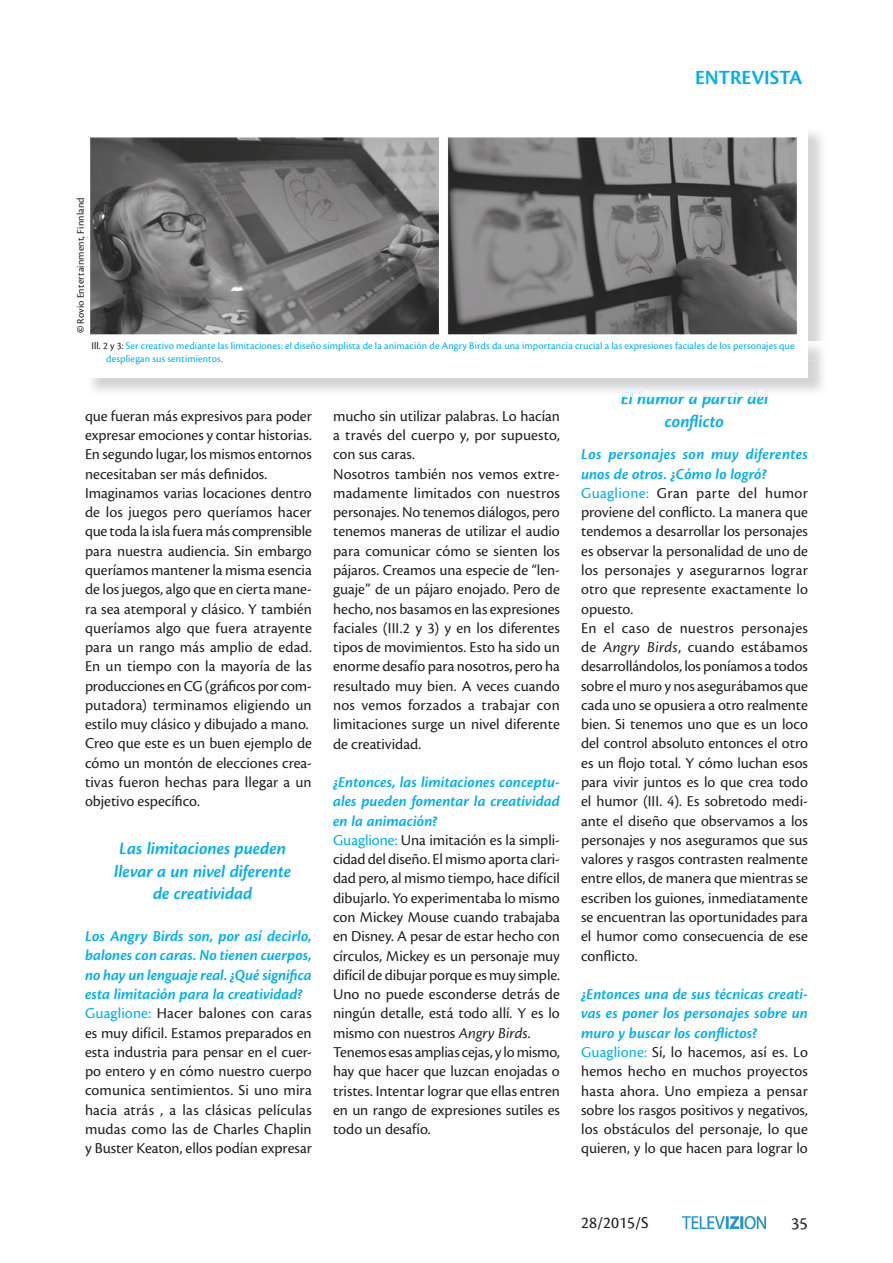
<style>
.page{position:relative;width:893px;height:1263px;background:#fff}
.page>*{position:absolute;margin:0;border:0;box-sizing:border-box;transform-origin:0 0}
.t1{font:600 21px "Cronos Pro";letter-spacing:-.005em;color:#00aeef}
.t2{font:italic 600 18px/22.5px "Cronos Pro";letter-spacing:-.005em;color:#00aeef;text-align:center}
.t3{font:18px "Cronos Pro";color:#231f20}
.t4{font:17.25px "Cronos Pro";color:#231f20}
.t5{font:15.75px/19.4px "Cronos Pro";color:#231f20}
.t6{font:10.5px/12.6px "Cronos Pro";letter-spacing:.01em;color:#00aeef}
.t7{font:10.5px "Cronos Pro";letter-spacing:.01em;color:#231f20}
.s1{font-weight:700}
.s2{color:#231f20}
.s3{font-weight:600;font-style:italic;color:#00aeef}
.s4{color:#00aeef}
.s5{font-style:italic}
</style>
<div class="page">
<img style="left:90px;top:137px;width:707px;height:198px">
<img style="left:622px;top:392px;width:146px;height:4px">
<img style="left:683px;top:1217px;width:82px;height:12px">
<p class="t7" style="left:74px;top:333px;width:137px;rotate:-90deg"><span class="s1">©</span> Rovio Entertainment, Finnland</p>
<h1 class="t1" style="left:695px;top:65px;width:109px">EnTREVISTA</h1>
<p class="t6" style="left:106px;top:340px;width:690px;text-indent:-15px"><span class="s2">Ill. 2 y 3:</span> Ser creativo mediante las limitaciones: el diseño simplista de la animación de Angry Birds da una importancia crucial a las expresiones faciales de los personajes que despliegan sus sentimientos.</p>
<p class="t5" style="left:85px;top:406px;width:228px">que fueran más expresivos para poder expresar emociones y contar historias.<br>En segundo lugar, los mismos entornos necesitaban ser más definidos.<br>Imaginamos varias locaciones dentro de los juegos pero queríamos hacer que toda la isla fuera más comprensible para nuestra audiencia. Sin embargo queríamos mantener la misma esencia de los juegos, algo que en cierta mane&shy;ra sea atemporal y clásico. Y también queríamos algo que fuera atrayente para un rango más amplio de edad.<br>En un tiempo con la mayoría de las producciones en CG (gráficos por com&shy;putadora) terminamos eligiendo un estilo muy clásico y dibujado a mano.<br>Creo que este es un buen ejemplo de cómo un montón de elecciones crea&shy;tivas fueron hechas para llegar a un objetivo específico.</p>
<p class="t2" style="left:114px;top:838px;width:178px">Las limitaciones pueden llevar a un nivel diferente de creatividad</p>
<p class="t5" style="left:85px;top:927px;width:228px"><span class="s3">Los Angry Birds son, por así decirlo, balones con caras. No tienen cuerpos, no hay un lenguaje real. ¿Qué significa esta limitación para la creatividad?<br></span><span class="s4">Guaglione:</span> Hacer balones con caras es muy difícil. Estamos preparados en esta industria para pensar en el cuer&shy;po entero y en cómo nuestro cuerpo comunica sentimientos. Si uno mira hacia atrás , a las clásicas películas mudas como las de Charles Chaplin y Buster Keaton, ellos podían expresar</p>
<p class="t5" style="left:333px;top:406px;width:228px">mucho sin utilizar palabras. Lo hacían a través del cuerpo y, por supuesto, con sus caras.<br>Nosotros también nos vemos extre&shy;madamente limitados con nuestros personajes. No tenemos diálogos, pero tenemos maneras de utilizar el audio para comunicar cómo se sienten los pájaros. Creamos una especie de “len&shy;guaje” de un pájaro enojado. Pero de hecho, nos basamos en las expresiones faciales (III.2 y 3) y en los diferentes tipos de movimientos. Esto ha sido un enorme desafío para nosotros, pero ha resultado muy bien. A veces cuando nos vemos forzados a trabajar con limitaciones surge un nivel diferente de creatividad.</p>
<p class="t5" style="left:333px;top:772px;width:228px"><span class="s3">¿Entonces, las limitaciones conceptu&shy;ales pueden fomentar la creatividad en la animación?<br></span><span class="s4">Guaglione:</span> Una imitación es la simpli&shy;cidad del diseño. El mismo aporta clari&shy;dad pero, al mismo tiempo, hace difícil dibujarlo. Yo experimentaba lo mismo con Mickey Mouse cuando trabajaba en Disney. A pesar de estar hecho con círculos, Mickey es un personaje muy difícil de dibujar porque es muy simple.<br>Uno no puede esconderse detrás de ningún detalle, está todo allí. Y es lo mismo con nuestros <span class="s5">Angry Birds</span>.<br>Tenemos esas amplias cejas, y lo mismo, hay que hacer que luzcan enojadas o tristes. Intentar lograr que ellas entren en un rango de expresiones sutiles es todo un desafío.</p>
<p class="t2" style="left:621px;top:387px;width:149px">El humor a partir del conflicto</p>
<p class="t5" style="left:581px;top:445px;width:228px"><span class="s3">Los personajes son muy diferentes unos de otros. ¿Cómo lo logró?<br></span><span class="s4">Guaglione:</span> Gran parte del humor proviene del conflicto. La manera que tendemos a desarrollar los personajes es observar la personalidad de uno de los personajes y asegurarnos lograr otro que represente exactamente lo opuesto.<br>En el caso de nuestros personajes de <span class="s5">Angry Birds</span>, cuando estábamos desarrollándolos, los poníamos a todos sobre el muro y nos asegurábamos que cada uno se opusiera a otro realmente bien. Si tenemos uno que es un loco del control absoluto entonces el otro es un flojo total. Y cómo luchan esos para vivir juntos es lo que crea todo el humor (III. 4). Es sobretodo medi&shy;ante el diseño que observamos a los personajes y nos aseguramos que sus valores y rasgos contrasten realmente entre ellos, de manera que mientras se escriben los guiones, inmediatamente se encuentran las oportunidades para el humor como consecuencia de ese conflicto.</p>
<p class="t5" style="left:581px;top:984px;width:228px"><span class="s3">¿Entonces una de sus técnicas creati&shy;vas es poner los personajes sobre un muro y buscar los conflictos?<br></span><span class="s4">Guaglione:</span> Sí, lo hacemos, así es. Lo hemos hecho en muchos proyectos hasta ahora. Uno empieza a pensar sobre los rasgos positivos y negativos, los obstáculos del personaje, lo que quieren, y lo que hacen para lograr lo</p>
<p class="t4" style="left:581px;top:1213px;width:69px">28/2015/S</p>
<p class="t3" style="left:791px;top:1213px;width:18px">35</p>
</div>
